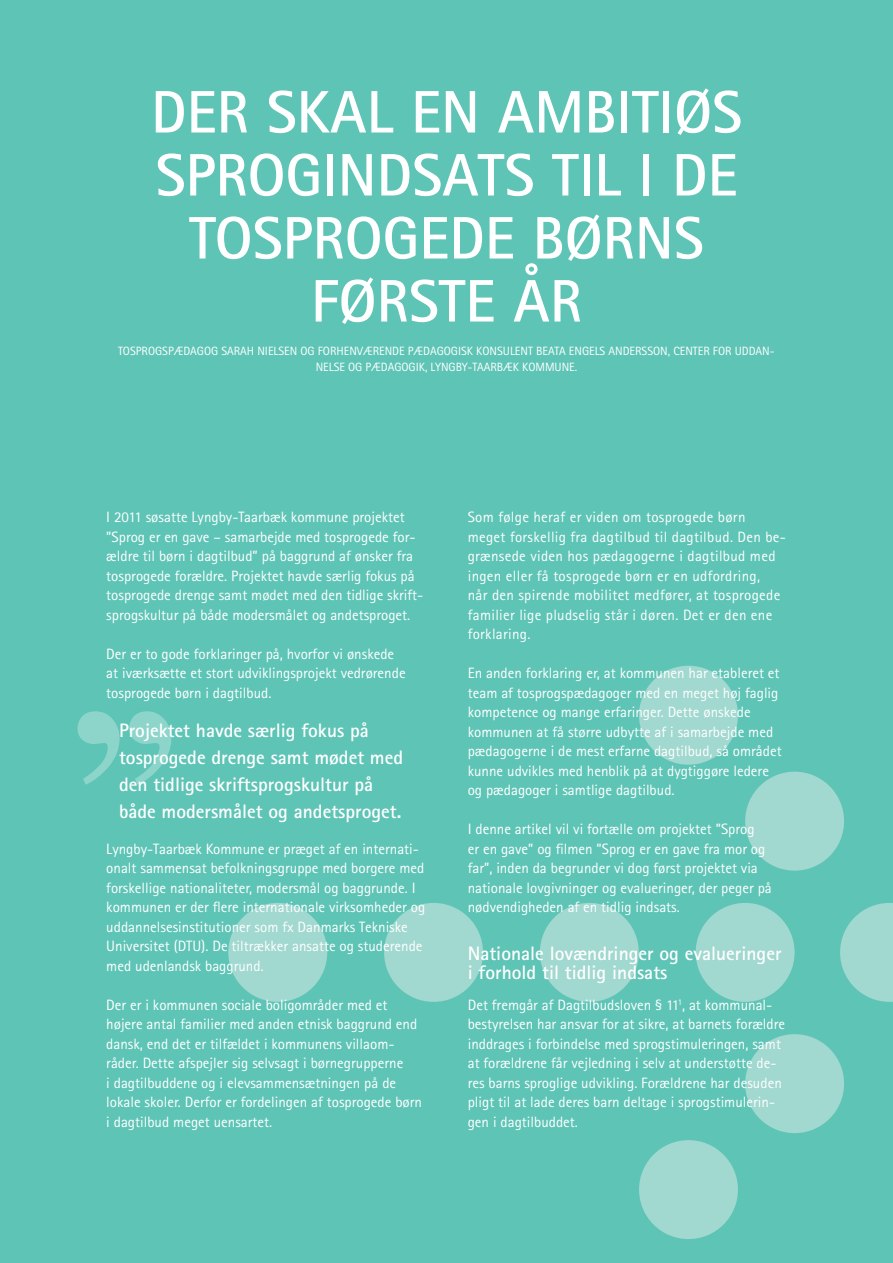
<style>
.page{position:relative;width:893px;height:1263px;background:#5ec4b6}
.page>*{position:absolute;margin:0;border:0;box-sizing:border-box;transform-origin:0 0}
.t1{font:700 60px/63px "Rotis Sans Serif";color:#fff;text-align:center}
.t2{font:700 19.5px/27px "Rotis Sans Serif";color:#fff}
.t3{font:15px/19.5px "Rotis Sans Serif";color:#fff}
.t4{font:15px/19.5px "Rotis Sans Serif";letter-spacing:.02em;color:#fff}
.t5{font:12px/16.5px "Rotis Sans Serif";color:#fff;text-align:center}
</style>
<div class="page">
<div style="left:228px;top:903px;width:99px;height:99px;background:#a1d8d0;border-radius:50%"></div>
<div style="left:384px;top:903px;width:99px;height:99px;background:#a1d8d0;border-radius:50%"></div>
<div style="left:540px;top:903px;width:99px;height:99px;background:#a1d8d0;border-radius:50%"></div>
<div style="left:696px;top:903px;width:99px;height:99px;background:#a1d8d0;border-radius:50%"></div>
<svg style="left:840px;top:903px;width:53px;height:99px"></svg>
<div style="left:745px;top:772px;width:99px;height:99px;background:#a1d8d0;border-radius:50%"></div>
<div style="left:745px;top:1034px;width:99px;height:99px;background:#a1d8d0;border-radius:50%"></div>
<div style="left:639px;top:666px;width:99px;height:99px;background:#a1d8d0;border-radius:50%"></div>
<div style="left:639px;top:1140px;width:99px;height:99px;background:#a1d8d0;border-radius:50%"></div>
<svg style="left:78px;top:711px;width:93px;height:74px"></svg>
<h1 class="t1" style="left:151px;top:80px;width:592px">DER SKAL EN AMBITIØS<br>SPROGINDSATS TIL I DE<br>TOSPROGEDE BØRNS<br>FØRSTE ÅR</h1>
<p class="t5" style="left:118px;top:342px;width:658px">TOSPROGSPÆDAGOG SARAH NIELSEN OG FORHENVÆRENDE PÆDAGOGISK KONSULENT BEATA ENGELS ANDERSSON, CENTER FOR UDDAN-<br>NELSE OG PÆDAGOGIK, LYNGBY-TAARBÆK KOMMUNE.</p>
<p class="t3" style="left:106px;top:507px;width:319px">I 2011 søsatte Lyngby-Taarbæk kommune projektet ”Sprog er en gave – samarbejde med tosprogede for&shy;ældre til børn i dagtilbud” på baggrund af ønsker fra tosprogede forældre. Projektet havde særlig fokus på tosprogede drenge samt mødet med den tidlige skrift&shy;sprogskultur på både modersmålet og andetsproget.</p>
<p class="t3" style="left:106px;top:644px;width:301px">Der er to gode forklaringer på, hvorfor vi ønskede at iværksætte et stort udviklingsprojekt vedrørende tosprogede børn i dagtilbud.</p>
<h2 class="t2" style="left:119px;top:717px;width:286px">Projektet havde særlig fokus på tosprogede drenge samt mødet med den tidlige skriftsprogskultur på både modersmålet og andetsproget.</h2>
<p class="t3" style="left:106px;top:839px;width:320px">Lyngby-Taarbæk Kommune er præget af en internati&shy;onalt sammensat befolkningsgruppe med borgere med forskellige nationaliteter, modersmål og baggrunde. I kommunen er der flere internationale virksomheder og uddannelsesinstitutioner som fx Danmarks Tekniske Universitet (DTU). De tiltrækker ansatte og studerende med udenlandsk baggrund.</p>
<p class="t3" style="left:106px;top:995px;width:317px">Der er i kommunen sociale boligområder med et højere antal familier med anden etnisk baggrund end dansk, end det er tilfældet i kommunens villaom&shy;råder. Dette afspejler sig selvsagt i børnegrupperne<br>i dagtilbuddene og i elevsammensætningen på de lokale skoler. Derfor er fordelingen af tosprogede børn i dagtilbud meget uensartet.</p>
<p class="t4" style="left:468px;top:507px;width:320px">Som følge heraf er viden om tosprogede børn meget forskellig fra dagtilbud til dagtilbud. Den be&shy;grænsede viden hos pædagogerne i dagtilbud med ingen eller få tosprogede børn er en udfordring,<br>når den spirende mobilitet medfører, at tosprogede familier lige pludselig står i døren. Det er den ene forklaring.</p>
<p class="t3" style="left:468px;top:663px;width:316px">En anden forklaring er, at kommunen har etableret et team af tosprogspædagoger med en meget høj faglig kompetence og mange erfaringer. Dette ønskede kommunen at få større udbytte af i samarbejde med pædagogerne i de mest erfarne dagtilbud, så området kunne udvikles med henblik på at dygtiggøre ledere og pædagoger i samtlige dagtilbud.</p>
<p class="t3" style="left:468px;top:819px;width:306px">I denne artikel vil vi fortælle om projektet ”Sprog<br>er en gave” og filmen ”Sprog er en gave fra mor og far”, inden da begrunder vi dog først projektet via nationale lovgivninger og evalueringer, der peger på nødvendigheden af en tidlig indsats.</p>
<h2 class="t2" style="left:468px;top:943px;width:315px;line-height:19.5px">Nationale lovændringer og evalueringer i forhold til tidlig indsats</h2>
<p class="t3" style="left:468px;top:995px;width:319px">Det fremgår af Dagtilbudsloven § 11<sup>1</sup>, at kommunal&shy;bestyrelsen har ansvar for at sikre, at barnets forældre inddrages i forbindelse med sprogstimuleringen, samt at forældrene får vejledning i selv at understøtte de&shy;res barns sproglige udvikling. Forældrene har desuden pligt til at lade deres barn deltage i sprogstimulerin&shy;gen i dagtilbuddet.</p>
</div>
